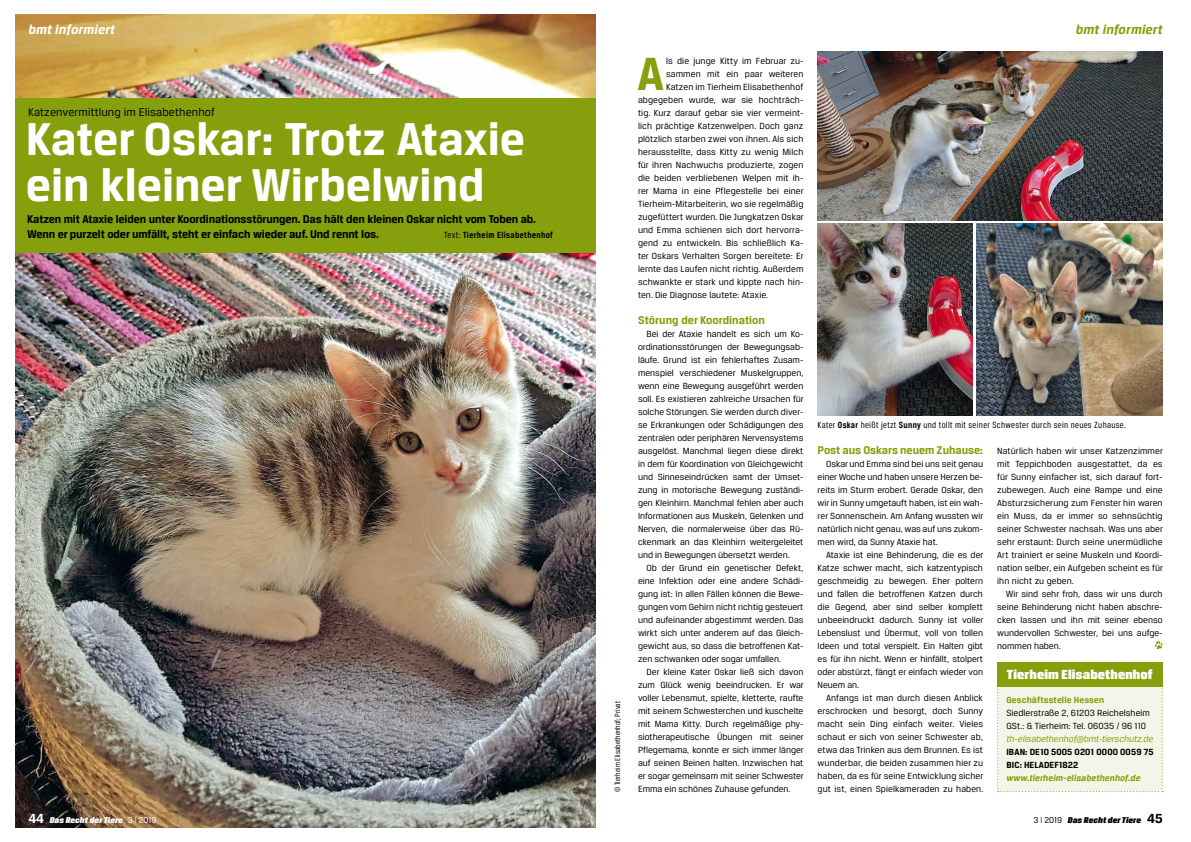
<style>
.page{position:relative;width:1191px;height:842px;background:#fff}
.page>*{position:absolute;margin:0;border:0;box-sizing:border-box;transform-origin:0 0}
.t1{font:700 49.5px "Breuer Text";color:#85a00c}
.t2{font:700 49px/46px "Breuer Text";color:#fff}
.t3{font:14px "Breuer Headline";letter-spacing:.01em;color:#fff}
.t4{font:italic 700 14px "Breuer Text";letter-spacing:.01em;color:#fff}
.t5{font:italic 700 14px "Breuer Text";letter-spacing:.01em;color:#85a00c}
.t6{font:700 12px/15px "Breuer Text";letter-spacing:-.01em;color:#000}
.t7{font:700 12px "Breuer Text";letter-spacing:-.005em;color:#85a00c}
.t8{font:12px "Breuer Text";letter-spacing:.01em;color:#000}
.t9{font:9.5px/13px "Breuer Text";letter-spacing:.01em;color:#000;text-align:justify}
.t10{font:9.5px "Breuer Condensed";letter-spacing:.03em;color:#000;scale:1.05 1}
.t11{font:700 9.5px/13px "Breuer Text";letter-spacing:.015em;color:#000}
.t12{font:italic 9.5px "Breuer Text";color:#85a00c}
.t13{font:italic 700 9.5px "Breuer Text";letter-spacing:.01em;color:#85a00c}
.t14{font:700 9.5px "Breuer Condensed";letter-spacing:.04em;color:#000;scale:1.05 1}
.t15{font:700 9.5px "Breuer Text";letter-spacing:.01em;color:#85a00c}
.t16{font:italic 9px "Breuer Headline";letter-spacing:.01em;color:#fff}
.t17{font:italic 9px "Breuer Headline";letter-spacing:.01em;color:#000}
.t18{font:8px "Breuer Condensed";color:#000;scale:1.05 1}
.s1{font-weight:400}
.s2{font-weight:700}
.s3{font-family:"Breuer Text";font-weight:700;font-style:normal;font-size:14px}
.s4{font-family:"Breuer Text";font-style:normal}
.s5{font-family:"Breuer Text";font-style:normal;font-size:7.3px}
</style>
<div class="page">
<img style="left:15px;top:14px;width:580px;height:84px">
<img style="left:15px;top:252px;width:580px;height:576px">
<div style="left:15px;top:98px;width:580px;height:154px;background:#85a00c"></div>
<img style="left:817px;top:51px;width:345px;height:169px">
<svg style="left:1154px;top:641px;width:8px;height:8px"></svg>
<div style="left:997px;top:682px;width:166px;height:110px;background:#f3f5e8"></div>
<div style="left:997px;top:662px;width:165px;height:25px;background:#85a00c"></div>
<img style="left:976px;top:224px;width:186px;height:191px">
<img style="left:817px;top:224px;width:155px;height:191px">
<h3 class="t4" style="left:28px;top:21px;width:88px">bmt informiert</h3>
<p class="t8" style="left:28px;top:105px;width:188px">Katzenvermittlung im Elisabethenhof</p>
<h2 class="t2" style="left:26px;top:115px;width:500px">Kater Oskar: Trotz Ataxie ein kleiner Wirbelwind</h2>
<p class="t6" style="left:27px;top:212px;width:510px">Katzen mit Ataxie leiden unter Koordinationsstörungen. Das hält den kleinen Oskar nicht vom Toben ab.<br>Wenn er purzelt oder umfällt, steht er einfach wieder auf. Und rennt los.</p>
<p class="t14" style="left:444px;top:230px;width:105px"><span class="s1">Text:</span> Tierheim Elisabethenhof</p>
<p class="t18" style="left:613px;top:792px;width:88px;rotate:-90deg">© Tierheim Elisabethenhof; Privat</p>
<h1 class="t1" style="left:637px;top:46px;width:28px">A</h1>
<p class="t9" style="left:666px;top:54px;width:139px">ls die junge Kitty im Februar zu-</p>
<p class="t9" style="left:666px;top:67px;width:139px">sammen mit ein paar weiteren</p>
<p class="t9" style="left:666px;top:80px;width:139px">Katzen im Tierheim Elisabethenhof</p>
<p class="t9" style="left:638px;top:93px;width:167px">abgegeben wurde, war sie hochträch-</p>
<p class="t9" style="left:638px;top:106px;width:167px">tig. Kurz darauf gebar sie vier vermeint-</p>
<p class="t9" style="left:638px;top:119px;width:167px">lich prächtige Katzenwelpen. Doch ganz</p>
<p class="t9" style="left:638px;top:132px;width:167px">plötzlich starben zwei von ihnen. Als sich</p>
<p class="t9" style="left:638px;top:145px;width:167px">herausstellte, dass Kitty zu wenig Milch</p>
<p class="t9" style="left:638px;top:158px;width:167px">für ihren Nachwuchs produzierte, zogen</p>
<p class="t9" style="left:638px;top:171px;width:167px">die beiden verbliebenen Welpen mit ih-</p>
<p class="t9" style="left:638px;top:184px;width:167px">rer Mama in eine Pflegestelle bei einer</p>
<p class="t9" style="left:638px;top:197px;width:167px">Tierheim-Mitarbeiterin, wo sie regelmäßig</p>
<p class="t9" style="left:638px;top:210px;width:167px">zugefüttert wurden. Die Jungkatzen Oskar</p>
<p class="t9" style="left:638px;top:223px;width:167px">und Emma schienen sich dort hervorra-</p>
<p class="t9" style="left:638px;top:236px;width:167px">gend zu entwickeln. Bis schließlich Ka-</p>
<p class="t9" style="left:638px;top:249px;width:167px">ter Oskars Verhalten Sorgen bereitete: Er</p>
<p class="t9" style="left:638px;top:262px;width:167px">lernte das Laufen nicht richtig. Außerdem</p>
<p class="t9" style="left:638px;top:275px;width:167px">schwankte er stark und kippte nach hin-</p>
<p class="t9" style="left:638px;top:288px;width:132px">ten. Die Diagnose lautete: Ataxie.</p>
<p class="t7" style="left:638px;top:313px;width:128px">Störung der Koordination</p>
<p class="t9" style="left:638px;top:327px;width:167px;text-indent:9px">Bei der Ataxie handelt es sich um Ko&shy;ordinationsstörungen der Bewegungsab&shy;läufe. Grund ist ein fehlerhaftes Zusam&shy;menspiel verschiedener Muskelgruppen, wenn eine Bewegung ausgeführt werden soll. Es existieren zahlreiche Ursachen für solche Störungen. Sie werden durch diver&shy;se Erkrankungen oder Schädigungen des zentralen oder periphären Nervensystems ausgelöst. Manchmal liegen diese direkt in dem für Koordination von Gleichgewicht und Sinneseindrücken samt der Umset&shy;zung in motorische Bewegung zuständi&shy;gen Kleinhirn. Manchmal fehlen aber auch Informationen aus Muskeln, Gelenken und Nerven, die normalerweise über das Rü&shy;ckenmark an das Kleinhirn weitergeleitet und in Bewegungen übersetzt werden.</p>
<p class="t9" style="left:638px;top:561px;width:167px;text-indent:9px">Ob der Grund ein genetischer Defekt, eine Infektion oder eine andere Schädi&shy;gung ist: In allen Fällen können die Bewe&shy;gungen vom Gehirn nicht richtig gesteuert und aufeinander abgestimmt werden. Das wirkt sich unter anderem auf das Gleich&shy;gewicht aus, so dass die betroffenen Kat&shy;zen schwanken oder sogar umfallen.</p>
<p class="t9" style="left:638px;top:665px;width:167px;text-indent:9px">Der kleine Kater Oskar ließ sich davon zum Glück wenig beeindrucken. Er war voller Lebensmut, spielte, kletterte, raufte mit seinem Schwesterchen und kuschelte mit Mama Kitty. Durch regelmäßige phy&shy;siotherapeutische Übungen mit seiner Pflegemama, konnte er sich immer länger auf seinen Beinen halten. Inzwischen hat er sogar gemeinsam mit seiner Schwester Emma ein schönes Zuhause gefunden.</p>
<h3 class="t5" style="left:1076px;top:21px;width:88px">bmt informiert</h3>
<p class="t10" style="left:817px;top:420px;width:295px">Kater <span class="s2">Oskar</span> heißt jetzt <span class="s2">Sunny</span> und tollt mit seiner Schwester durch sein neues Zuhause.</p>
<p class="t7" style="left:817px;top:443px;width:167px">Post aus Oskars neuem Zuhause:</p>
<p class="t9" style="left:817px;top:457px;width:167px;text-indent:9px">Oskar und Emma sind bei uns seit genau einer Woche und haben unsere Herzen be&shy;reits im Sturm erobert. Gerade Oskar, den wir in Sunny umgetauft haben, ist ein wah&shy;rer Sonnenschein. Am Anfang wussten wir natürlich nicht genau, was auf uns zukom&shy;men wird, da Sunny Ataxie hat.</p>
<p class="t9" style="left:817px;top:548px;width:167px;text-indent:9px">Ataxie ist eine Behinderung, die es der Katze schwer macht, sich katzentypisch geschmeidig zu bewegen. Eher poltern und fallen die betroffenen Katzen durch die Gegend, aber sind selber komplett unbeeindruckt dadurch. Sunny ist voller Lebenslust und Übermut, voll von tollen Ideen und total verspielt. Ein Halten gibt es für ihn nicht. Wenn er hinfällt, stolpert oder abstürzt, fängt er einfach wieder von Neuem an.</p>
<p class="t9" style="left:817px;top:691px;width:167px;text-indent:9px">Anfangs ist man durch diesen Anblick erschrocken und besorgt, doch Sunny macht sein Ding einfach weiter. Vieles schaut er sich von seiner Schwester ab, etwa das Trinken aus dem Brunnen. Es ist wunderbar, die beiden zusammen hier zu haben, da es für seine Entwicklung sicher gut ist, einen Spielkameraden zu haben.</p>
<p class="t9" style="left:997px;top:444px;width:167px">Natürlich haben wir unser Katzenzimmer mit Teppichboden ausgestattet, da es für Sunny einfacher ist, sich darauf fort&shy;zubewegen. Auch eine Rampe und eine Absturzsicherung zum Fenster hin waren ein Muss, da er immer so sehnsüchtig seiner Schwester nachsah. Was uns aber sehr erstaunt: Durch seine unermüdliche Art trainiert er seine Muskeln und Koordi&shy;nation selber, ein Aufgeben scheint es für ihn nicht zu geben.</p>
<p class="t9" style="left:997px;top:587px;width:167px;text-indent:9px">Wir sind sehr froh, dass wir uns durch seine Behinderung nicht haben abschre&shy;cken lassen und ihn mit seiner ebenso wundervollen Schwester, bei uns aufge&shy;nommen haben.</p>
<h3 class="t3" style="left:1006px;top:667px;width:148px">Tierheim Elisabethenhof</h3>
<p class="t15" style="left:1006px;top:695px;width:99px">Geschäftsstelle Hessen</p>
<p class="t9" style="left:1006px;top:706px;width:145px">Siedlerstraße 2, 61203 Reichelsheim<br>GSt.: &amp; Tierheim: Tel. 06035 / 96 110</p>
<p class="t12" style="left:1006px;top:734px;width:148px">th-elisabethenhof@bmt-tierschutz.de</p>
<p class="t11" style="left:1006px;top:745px;width:148px">IBAN: DE10 5005 0201 0000 0059 75<br>BIC: HELADEF1822</p>
<p class="t13" style="left:1006px;top:773px;width:136px">www.tierheim-elisabethenhof.de</p>
<p class="t16" style="left:28px;top:815px;width:130px"><span class="s3">44</span> Das Recht der Tiere <span class="s4">3</span> <span class="s5">|</span> <span class="s4">2019</span></p>
<p class="t17" style="left:1033px;top:815px;width:131px"><span class="s4">3</span> <span class="s5">|</span> <span class="s4">2019</span> Das Recht der Tiere <span class="s3">45</span></p>
</div>
